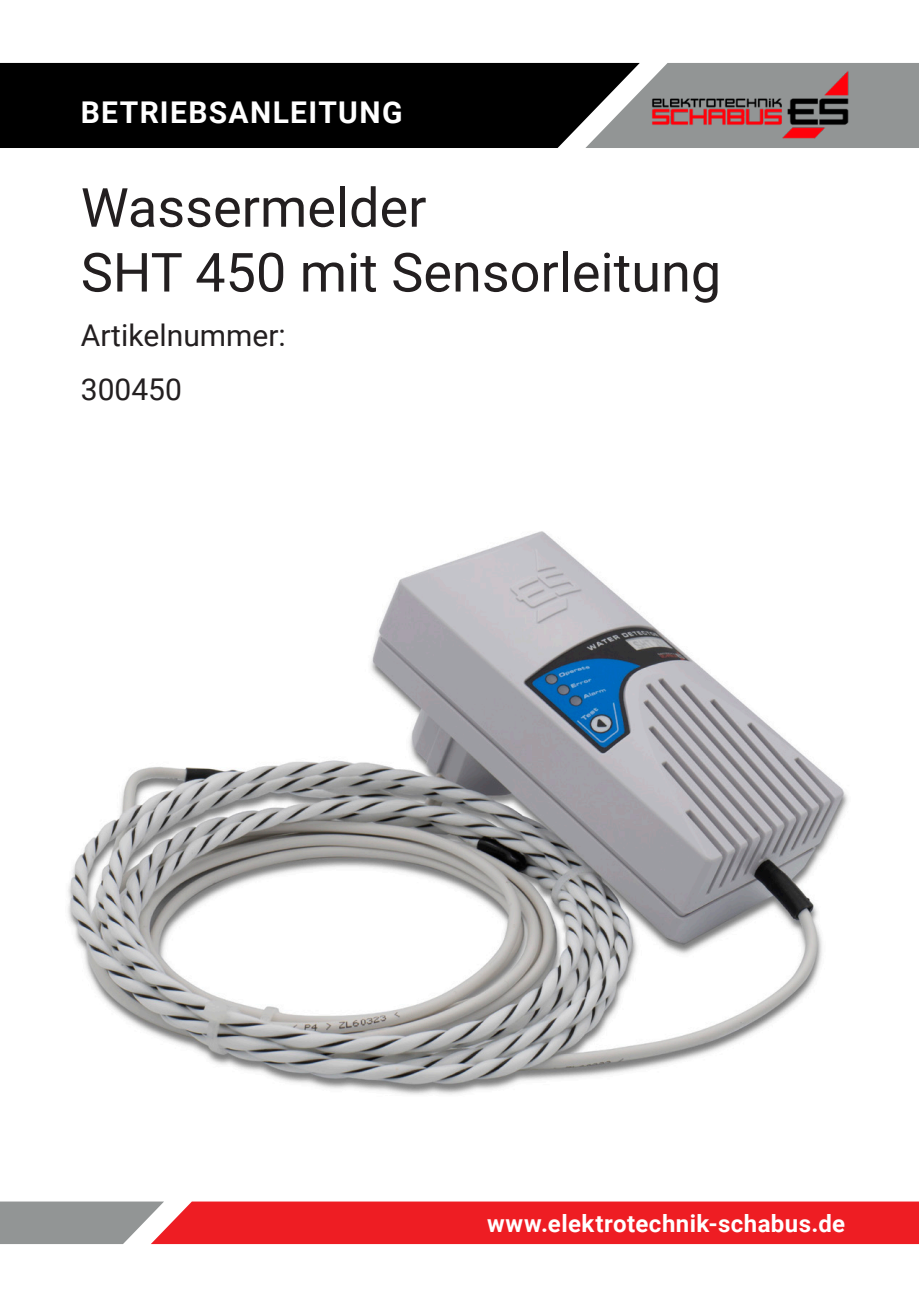
<style>
.page{position:relative;width:919px;height:1310px;background:#fff}
.page>*{position:absolute;margin:0;border:0;box-sizing:border-box;transform-origin:0 0}
.t1{font:54px "Roboto";color:#231f20}
.t2{font:30px "Roboto";color:#231f20}
.t3{font:700 30px "Roboto";letter-spacing:.045em;color:#fff}
.t4{font:700 24px "Roboto";letter-spacing:.02em;color:#fff}
</style>
<div class="page">
<svg style="left:0;top:1201px;width:918px;height:43px;background:#e0393e"></svg>
<div style="left:639px;top:63px;width:279px;height:85px;background:#929595"></div>
<div style="left:0;top:63px;width:639px;height:85px;background:#000"></div>
<img style="left:644px;top:68px;width:210px;height:76px">
<img style="left:68px;top:531px;width:780px;height:564px">
<p class="t3" style="left:81px;top:91px;width:323px">BETRIEBSANLEITUNG</p>
<p class="t1" style="left:81px;top:170px;width:347px">Wassermelder</p>
<p class="t1" style="left:81px;top:234px;width:641px">SHT 450 mit Sensorleitung</p>
<p class="t2" style="left:81px;top:314px;width:206px">Artikelnummer:</p>
<p class="t2" style="left:81px;top:368px;width:103px">300450</p>
<p class="t4" style="left:487px;top:1206px;width:359px">www.elektrotechnik-schabus.de</p>
</div>
